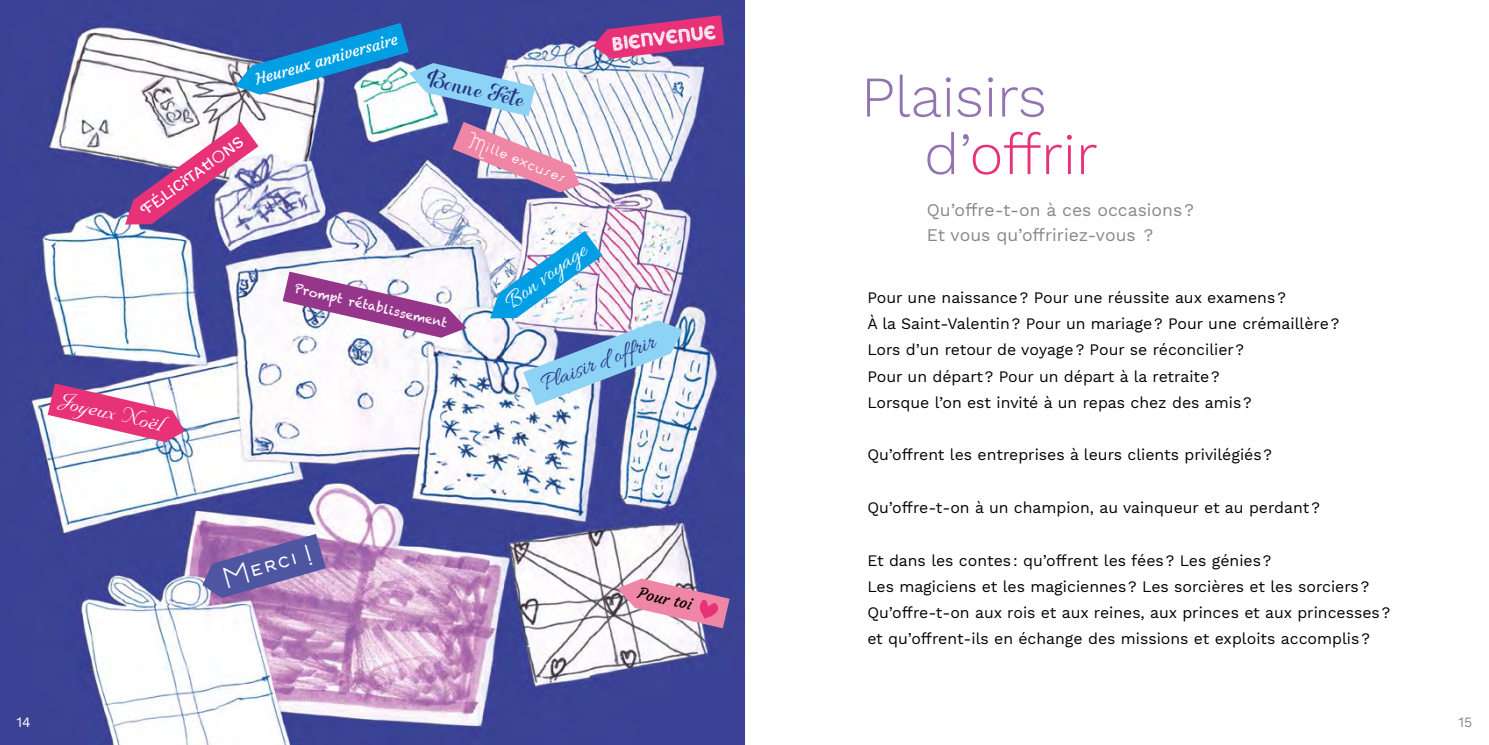
<style>
.page{position:relative;width:1489px;height:745px;background:#fff}
.page>*{position:absolute;margin:0;border:0;box-sizing:border-box;transform-origin:0 0}
.t1{font:300 57.4px/57.4px "Work Sans";color:#9373b1}
.t2{font:31.5px "Estilo";color:#fff}
.t3{font:26.25px "Nuptial Script";color:#fff}
.t4{font:26.25px "Eroli";color:#283583}
.t5{font:24.68px "Allura";color:#283583}
.t6{font:24.5px "Allura";color:#fff}
.t7{font:19.25px "Adam Gorry Lights";color:#fff}
.t8{font:18.9px "Estilo Script";color:#fff}
.t9{font:17.5px/24.5px "Work Sans";color:#878787}
.t10{font:15.75px/26.2px "Work Sans";color:#000}
.t11{font:15.75px "Courgette";color:#fff}
.t12{font:500 15.75px "Work Sans";color:#fff}
.t13{font:15.75px "Courgette";color:#000}
.t14{font:14px "Work Sans";color:#878787}
.t15{font:14px "Work Sans";color:#fff}
.t16{font:12.25px "Chalkduster";color:#fff}
.s1{color:#e83278}
</style>
<div class="page">
<img style="left:0;top:0;width:744px;height:744px">
<svg style="left:593px;top:15px;width:131px;height:44px;background:#ae3e85"></svg>
<svg style="left:48px;top:383px;width:137px;height:59px"></svg>
<svg style="left:235px;top:23px;width:300px;height:93px"></svg>
<svg style="left:283px;top:271px;width:183px;height:66px"></svg>
<svg style="left:452px;top:122px;width:128px;height:70px"></svg>
<img style="left:490px;top:231px;width:193px;height:174px">
<svg style="left:125px;top:122px;width:133px;height:102px"></svg>
<svg style="left:202px;top:533px;width:124px;height:64px;background:#806aac"></svg>
<svg style="left:617px;top:578px;width:112px;height:50px"></svg>
<p class="t11" style="left:253px;top:70px;width:149px;rotate:-16deg">Heureux anniversaire</p>
<p class="t12" style="left:137px;top:204px;width:124px;rotate:-36deg">F ÉLiCiTAtIONS</p>
<h3 class="t4" style="left:431px;top:61px;width:101px;rotate:13deg">Bonne Fête</h3>
<p class="t8" style="left:471px;top:130px;width:106px;rotate:22deg">Mille excuses</p>
<p class="t7" style="left:610px;top:33px;width:106px;rotate:-7deg">Bienvenue</p>
<h3 class="t3" style="left:63px;top:385px;width:108px;rotate:13deg">Joyeux Noël</h3>
<p class="t16" style="left:296px;top:281px;width:158px;rotate:13deg">Prompt rétablissement</p>
<h3 class="t6" style="left:499px;top:292px;width:97px;rotate:-36deg">Bon voyage</h3>
<h3 class="t5" style="left:536px;top:371px;width:122px;rotate:-21deg">Plaisir d’offrir</h3>
<p class="t15" style="left:16px;top:713px;width:16px">14</p>
<h2 class="t2" style="left:217px;top:557px;width:95px;rotate:-16deg">Merci !</h2>
<p class="t13" style="left:640px;top:582px;width:57px;rotate:13deg">Pour toi</p>
<h1 class="t1" style="left:924px;top:71px;width:175px;text-indent:-63px">Plaisirs d’<span class="s1">offrir</span></h1>
<p class="t9" style="left:926px;top:198px;width:268px">Qu’offre-t-on à ces occasions?<br>Et vous qu’offririez-vous ?</p>
<p class="t10" style="left:867px;top:285px;width:473px">Pour une naissance? Pour une réussite aux examens?<br>À la Saint-Valentin? Pour un mariage? Pour une crémaillère?<br>Lors d’un retour de voyage? Pour se réconcilier?<br>Pour un départ? Pour un départ à la retraite?<br>Lorsque l’on est invité à un repas chez des amis?</p>
<p class="t10" style="left:867px;top:442px;width:406px">Qu’offrent les entreprises à leurs clients privilégiés?</p>
<p class="t10" style="left:867px;top:495px;width:454px">Qu’offre-t-on à un champion, au vainqueur et au perdant?</p>
<p class="t10" style="left:867px;top:547px;width:524px">Et dans les contes: qu’offrent les fées? Les génies?<br>Les magiciens et les magiciennes? Les sorcières et les sorciers?<br>Qu’offre-t-on aux rois et aux reines, aux princes et aux princesses? et qu’offrent-ils en échange des missions et exploits accomplis?</p>
<p class="t14" style="left:1458px;top:713px;width:15px">15</p>
</div>
